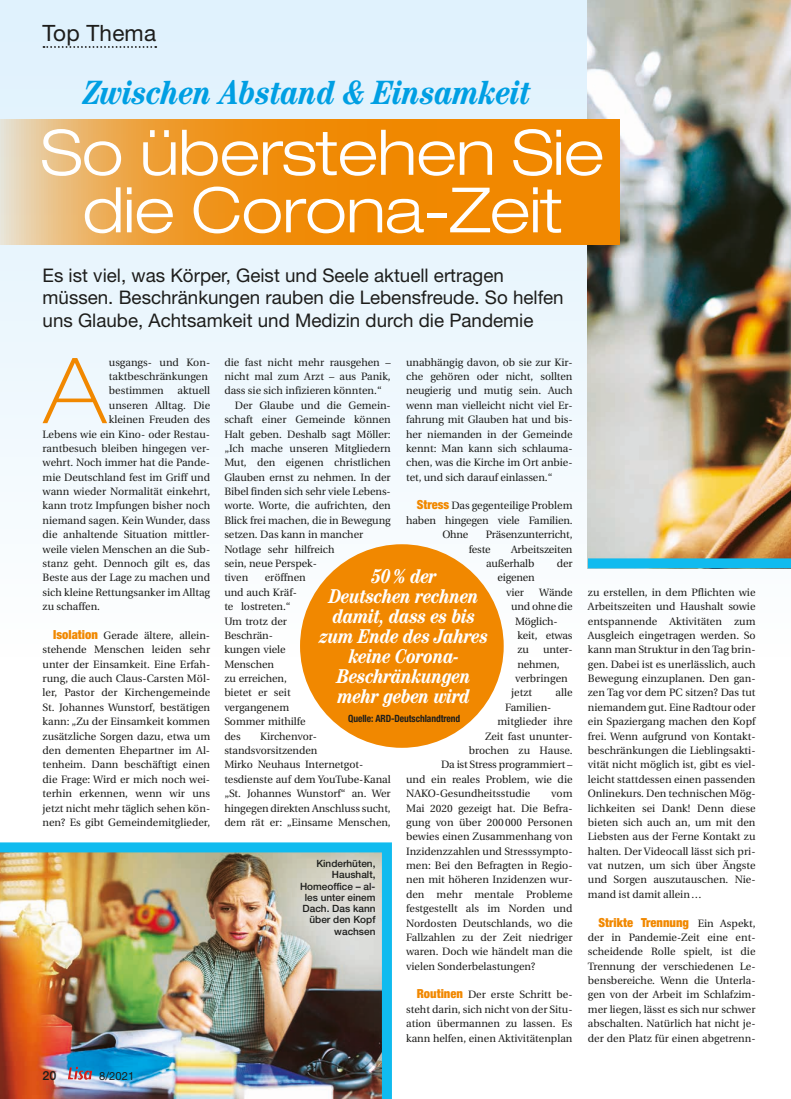
<style>
.page{position:relative;width:791px;height:1099px;background:#fff}
.page>*{position:absolute;margin:0;border:0;box-sizing:border-box;transform-origin:0 0}
.t1{font:100 expanded 91.12px "Helvetica Neue LT";color:#f18800}
.t2{font:300 expanded 62.5px/57.5px "Helvetica Neue LT";letter-spacing:-.01em;color:#fff;text-align:center}
.t3{font:italic 700 condensed 33.75px "Century LT";color:#009fe3}
.t4{font:22.5px "Helvetica Neue LT";letter-spacing:.01em;color:#1d1d1b}
.t5{font:italic 700 condensed 20px/20px "Century LT";letter-spacing:-.01em;color:#fff;text-align:center}
.t6{font:18.75px/22.5px "Helvetica Neue LT";color:#1d1d1b}
.t7{font:900 condensed 12.5px "Helvetica Neue LT";color:#f18800}
.t8{font:500 12.5px "Helvetica Neue LT";color:#1d1d1b}
.t9{font:11.25px "Helvetica Neue LT";color:#1d1d1b}
.t10{font:10.62px/14.4px "Utopia";color:#1d1d1b;text-align:justify}
.t11{font:500 10px/11.2px "Helvetica Neue LT";color:#1d1d1b;text-align:right}
.t12{font:700 condensed 10px "Helvetica Neue LT";letter-spacing:-.01em;color:#1d1d1b;scale:.95 1}
.s1{font-family:"Helvetica Neue LT";font-weight:900;font-stretch:condensed;font-size:12.5px;color:#f18800}
.s2{font-family:"Utopia";font-weight:400;font-stretch:normal;font-size:10.62px;color:#1d1d1b}
</style>
<div class="page">
<svg style="left:0;top:0;width:577px;height:657px;fill:#eef8fd"></svg>
<img style="left:577px;top:0;width:213px;height:569px">
<div style="left:300px;top:544px;width:203px;height:203px;background:#f18800;border-radius:50%"></div>
<svg style="left:0;top:119px;width:619px;height:125px;background:#ee9724"></svg>
<img style="left:0;top:842px;width:392px;height:256px">
<svg style="left:43px;top:46px;width:113px;height:2px"></svg>
<img style="left:68px;top:1066px;width:24px;height:13px">
<h3 class="t4" style="left:43px;top:19px;width:115px">Top Thema</h3>
<h3 class="t3" style="left:84px;top:73px;width:448px">Zwischen Abstand &amp; Einsamkeit</h3>
<h2 class="t2" style="left:41px;top:123px;width:565px">So überstehen Sie die Corona-Zeit</h2>
<h3 class="t6" style="left:43px;top:263px;width:522px">Es ist viel, was Körper, Geist und Seele aktuell ertragen müssen. Beschränkungen rauben die Lebensfreude. So helfen uns Glaube, Achtsamkeit und Medizin durch die Pandemie</h3>
<h1 class="t1" style="left:44px;top:336px;width:64px">A</h1>
<p class="t10" style="left:109px;top:355px;width:103px;text-align:left">usgangs- und Kon&shy;taktbeschränkungen bestimmen</p>
<p class="t10" style="left:177px;top:384px;width:34px">aktuell</p>
<p class="t10" style="left:109px;top:398px;width:103px">unseren Alltag. Die</p>
<p class="t10" style="left:109px;top:412px;width:103px">kleinen Freuden des</p>
<p class="t10" style="left:43px;top:427px;width:169px">Lebens wie ein Kino- oder Restau-</p>
<p class="t10" style="left:43px;top:441px;width:169px">rantbesuch bleiben hingegen ver-</p>
<p class="t10" style="left:43px;top:455px;width:169px">wehrt. Noch immer hat die Pande-</p>
<p class="t10" style="left:43px;top:470px;width:169px">mie Deutschland fest im Griff und</p>
<p class="t10" style="left:43px;top:484px;width:169px">wann wieder Normalität einkehrt,</p>
<p class="t10" style="left:43px;top:499px;width:169px">kann trotz Impfungen bisher noch</p>
<p class="t10" style="left:43px;top:513px;width:169px">niemand sagen. Kein Wunder, dass</p>
<p class="t10" style="left:43px;top:527px;width:169px">die anhaltende Situation mittler-</p>
<p class="t10" style="left:43px;top:542px;width:167px">weile vielen Menschen an die Sub-</p>
<p class="t10" style="left:43px;top:556px;width:169px">stanz geht. Dennoch gilt es, das</p>
<p class="t10" style="left:43px;top:570px;width:169px">Beste aus der Lage zu machen und</p>
<p class="t10" style="left:43px;top:585px;width:169px">sich kleine Rettungsanker im Alltag</p>
<p class="t10" style="left:43px;top:599px;width:59px">zu schaffen.</p>
<p class="t10" style="left:43px;top:628px;width:169px;text-indent:11px"><span class="s1">Isolation</span> Gerade ältere, allein&shy;stehende Menschen leiden sehr unter der Einsamkeit. Eine Erfah&shy;rung, die auch Claus-Carsten Möl&shy;ler, Pastor der Kirchengemeinde St. Johannes Wunstorf, bestätigen kann: „Zu der Einsamkeit kommen zusätzliche Sorgen dazu, etwa um den dementen Ehepartner im Al&shy;tenheim. Dann beschäftigt einen die Frage: Wird er mich noch wei&shy;terhin erkennen, wenn wir uns jetzt nicht mehr täglich sehen kön&shy;nen? Es gibt Gemeindemitglieder,</p>
<p class="t8" style="left:43px;top:1067px;width:15px">20</p>
<p class="t9" style="left:99px;top:1068px;width:37px">8/2021</p>
<p class="t10" style="left:406px;top:355px;width:168px">unabhängig davon, ob sie zur Kir&shy;che gehören oder nicht, sollten neugierig und mutig sein. Auch wenn man vielleicht nicht viel Er&shy;fahrung mit Glauben hat und bis&shy;her niemanden in der Gemeinde kennt: Man kann sich schlauma&shy;chen, was die Kirche im Ort anbie&shy;tet, und sich darauf einlassen.“</p>
<p class="t10" style="left:416px;top:499px;width:157px"><span class="s1">Stress</span> Das gegenteilige Problem</p>
<p class="t10" style="left:406px;top:513px;width:168px">haben hingegen viele Familien.</p>
<p class="t10" style="left:442px;top:527px;width:27px">Ohne</p>
<p class="t10" style="left:468px;top:527px;width:105px;text-indent:17px">Präsenzunterricht, feste</p>
<p class="t10" style="left:224px;top:355px;width:168px">die fast nicht mehr rausgehen –</p>
<p class="t10" style="left:224px;top:369px;width:168px">nicht mal zum Arzt – aus Panik,</p>
<p class="t10" style="left:224px;top:384px;width:159px">dass sie sich infizieren könnten.“</p>
<p class="t10" style="left:235px;top:398px;width:157px">Der Glaube und die Gemein-</p>
<p class="t10" style="left:224px;top:412px;width:168px">schaft einer Gemeinde können</p>
<p class="t10" style="left:224px;top:427px;width:168px">Halt geben. Deshalb sagt Möller:</p>
<p class="t10" style="left:224px;top:441px;width:168px">„Ich mache unseren Mitgliedern</p>
<p class="t10" style="left:224px;top:456px;width:168px">Mut, den eigenen christlichen</p>
<p class="t10" style="left:224px;top:470px;width:168px">Glauben ernst zu nehmen. In der</p>
<p class="t10" style="left:224px;top:484px;width:168px">Bibel finden sich sehr viele Lebens-</p>
<p class="t10" style="left:224px;top:499px;width:168px">worte. Worte, die aufrichten, den</p>
<p class="t10" style="left:224px;top:513px;width:168px">Blick frei machen, die in Bewegung</p>
<p class="t10" style="left:224px;top:527px;width:140px">setzen. Das kann in mancher</p>
<p class="t10" style="left:224px;top:542px;width:112px">Notlage sehr hilfreich</p>
<p class="t10" style="left:224px;top:556px;width:94px">sein, neue Perspek-</p>
<p class="t10" style="left:224px;top:571px;width:25px">tiven</p>
<p class="t10" style="left:486px;top:542px;width:88px;text-indent:25px">Arbeitszeiten außerhalb</p>
<p class="t10" style="left:556px;top:556px;width:17px">der</p>
<h3 class="t5" style="left:320px;top:566px;width:170px">50% der<br>Deutschen rechnen damit, dass es bis zum Ende des Jahres keine Corona-<br>Beschränkungen mehr geben wird</h3>
<p class="t12" style="left:348px;top:712px;width:119px">Quelle: ARD-Deutschlandtrend</p>
<p class="t10" style="left:224px;top:571px;width:83px;text-align:left;text-indent:41px">eröffnen und auch Kräf&shy;te lostreten.“<br>Um trotz der<br>Beschrän&shy;kungen viele<br>Menschen<br>zu erreichen, bietet er seit vergangenem<br>Sommer mithilfe des</p>
<p class="t10" style="left:497px;top:570px;width:39px;text-align:center">eigenen vier</p>
<p class="t10" style="left:539px;top:585px;width:35px">Wände</p>
<p class="t10" style="left:511px;top:599px;width:63px">und ohne die</p>
<p class="t10" style="left:514px;top:614px;width:44px">Möglich-</p>
<p class="t10" style="left:517px;top:628px;width:57px">keit, etwas</p>
<p class="t10" style="left:517px;top:642px;width:13px">zu</p>
<p class="t10" style="left:543px;top:642px;width:31px">unter-</p>
<p class="t10" style="left:517px;top:657px;width:44px">nehmen,</p>
<p class="t10" style="left:514px;top:671px;width:54px">verbringen</p>
<p class="t10" style="left:511px;top:685px;width:22px">jetzt</p>
<p class="t10" style="left:555px;top:685px;width:18px">alle</p>
<p class="t10" style="left:504px;top:700px;width:46px">Familien-</p>
<p class="t10" style="left:497px;top:714px;width:77px">mitglieder ihre</p>
<p class="t10" style="left:484px;top:729px;width:89px">Zeit fast ununter-</p>
<p class="t10" style="left:468px;top:743px;width:105px">brochen zu Hause.</p>
<p class="t10" style="left:441px;top:757px;width:133px">Da ist Stress programmiert –</p>
<p class="t10" style="left:406px;top:772px;width:168px">und ein reales Problem, wie die</p>
<p class="t10" style="left:406px;top:786px;width:126px">NAKO-Gesundheitsstudie</p>
<p class="t10" style="left:224px;top:729px;width:168px;text-align:left;text-indent:36px">Kirchenvor&shy;standsvorsitzenden<br>Mirko Neuhaus Internetgot&shy;tesdienste auf dem YouTube-Kanal „St. Johannes Wunstorf“ an. Wer hingegen direkten Anschluss sucht, dem rät er: „Einsame Menschen,</p>
<p class="t10" style="left:406px;top:786px;width:168px;text-indent:145px">vom Mai 2020 gezeigt hat. Die Befra&shy;gung von über 200000 Personen bewies einen Zusammenhang von Inzidenzzahlen und Stresssympto&shy;men: Bei den Befragten in Regio&shy;nen mit höheren Inzidenzen wur&shy;den mehr mentale Probleme festgestellt als im Norden und Nordosten Deutschlands, wo die Fallzahlen zu der Zeit niedriger waren. Doch wie händelt man die vielen Sonderbelastungen?</p>
<p class="t10" style="left:406px;top:987px;width:168px;text-indent:11px"><span class="s1">Routinen</span> Der erste Schritt be&shy;steht darin, sich nicht von der Situ&shy;ation übermannen zu lassen. Es kann helfen, einen Aktivitätenplan</p>
<p class="t11" style="left:300px;top:857px;width:77px">Kinderhüten,<br>Haushalt,<br>Homeoffice – al&shy;les unter einem<br>Dach. Das kann über den Kopf wachsen</p>
<p class="t10" style="left:587px;top:585px;width:169px">zu erstellen, in dem Pflichten wie Arbeitszeiten und Haushalt sowie entspannende Aktivitäten zum Ausgleich eingetragen werden. So kann man Struktur in den Tag brin&shy;gen. Dabei ist es unerlässlich, auch Bewegung einzuplanen. Den gan&shy;zen Tag vor dem PC sitzen? Das tut niemandem gut. Eine Radtour oder ein Spaziergang machen den Kopf frei. Wenn aufgrund von Kontakt&shy;beschränkungen die Lieblingsakti&shy;vität nicht möglich ist, gibt es viel&shy;leicht stattdessen einen passenden Onlinekurs. Den technischen Mög&shy;lichkeiten sei Dank! Denn diese bieten sich auch an, um mit den Liebsten aus der Ferne Kontakt zu halten. Der Videocall lässt sich pri&shy;vat nutzen, um sich über Ängste und Sorgen auszutauschen. Nie&shy;mand ist damit allein…</p>
<p class="t7" style="left:598px;top:914px;width:158px">Strikte Trennung <span class="s2">Ein Aspekt,</span></p>
<p class="t10" style="left:587px;top:930px;width:169px">der in Pandemie-Zeit eine ent&shy;scheidende Rolle spielt, ist die Trennung der verschiedenen Le&shy;bensbereiche. Wenn die Unterla&shy;gen von der Arbeit im Schlafzim&shy;mer liegen, lässt es sich nur schwer abschalten. Natürlich hat nicht je&shy;der den Platz für einen abgetrenn-</p>
</div>
